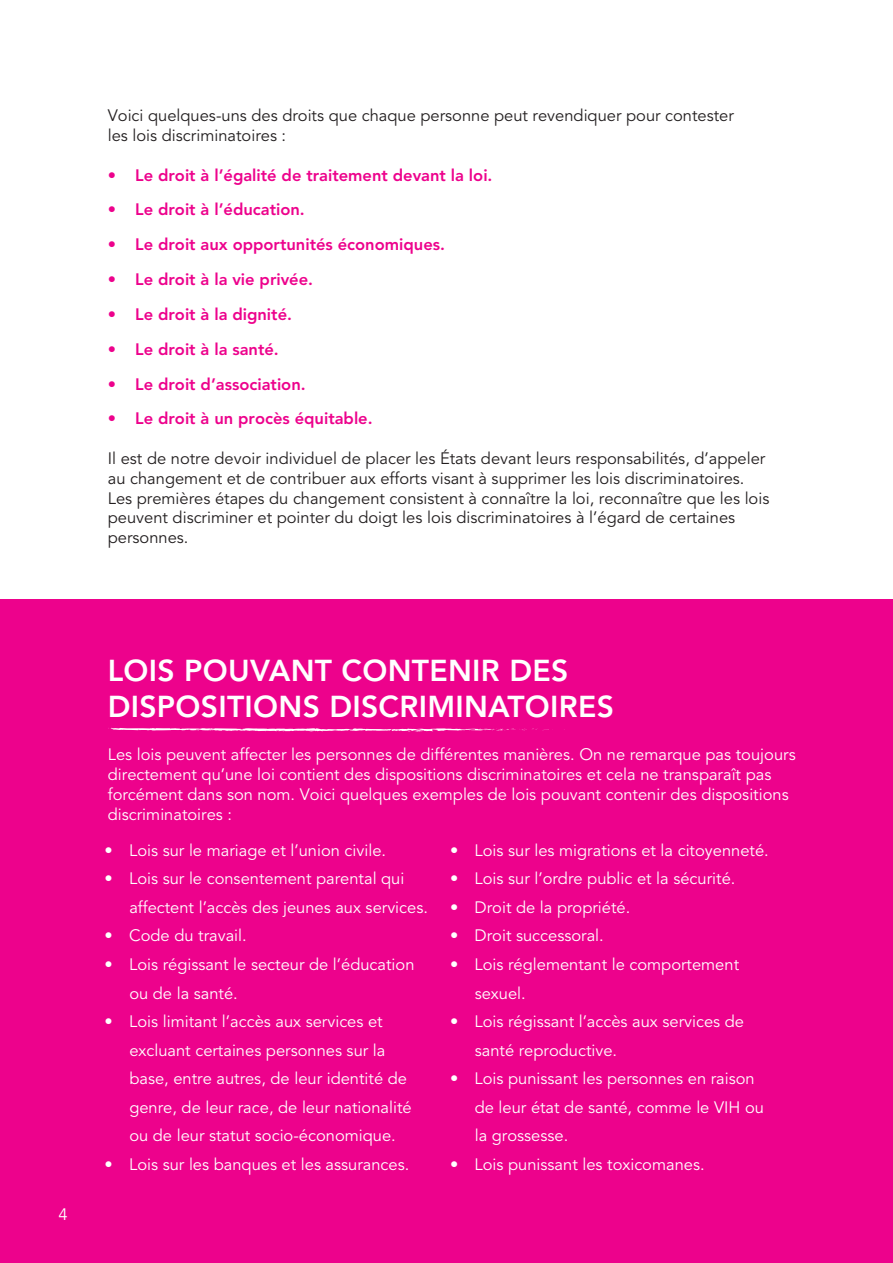
<style>
.page{position:relative;width:893px;height:1263px;background:#fff}
.page>*{position:absolute;margin:0;border:0;box-sizing:border-box;transform-origin:0 0}
.t1{font:800 30px/36px "Avenir";letter-spacing:.01em;color:#fff}
.t2{font:16.5px/28.5px "Avenir";color:#fff}
.t3{font:16.5px/19.8px "Avenir";color:#231f20}
.t4{font:800 16.5px "Avenir";color:#ed028c}
</style>
<div class="page">
<div style="left:0;top:599px;width:893px;height:664px;background:#ed028c"></div>
<svg style="left:108px;top:728px;width:441px;height:4px"></svg>
<p class="t3" style="left:108px;top:106px;width:628px">Voici quelques-uns des droits que chaque personne peut revendiquer pour contester les lois discriminatoires :</p>
<p class="t4" style="left:108px;top:165px;width:386px">• Le droit à l’égalité de traitement devant la loi.</p>
<p class="t4" style="left:108px;top:200px;width:198px">• Le droit à l’éducation.</p>
<p class="t4" style="left:108px;top:235px;width:339px">• Le droit aux opportunités économiques.</p>
<p class="t4" style="left:108px;top:270px;width:207px">• Le droit à la vie privée.</p>
<p class="t4" style="left:108px;top:304px;width:186px">• Le droit à la dignité.</p>
<p class="t4" style="left:108px;top:339px;width:173px">• Le droit à la santé.</p>
<p class="t4" style="left:108px;top:374px;width:199px">• Le droit d’association.</p>
<p class="t4" style="left:108px;top:409px;width:266px">• Le droit à un procès équitable.</p>
<p class="t3" style="left:108px;top:449px;width:663px">Il est de notre devoir individuel de placer les États devant leurs responsabilités, d’appeler au changement et de contribuer aux efforts visant à supprimer les lois discriminatoires.<br>Les premières étapes du changement consistent à connaître la loi, reconnaître que les lois peuvent discriminer et pointer du doigt les lois discriminatoires à l’égard de certaines personnes.</p>
<p class="t2" style="left:59px;top:1200px;width:11px">4</p>
<h1 class="t1" style="left:108px;top:653px;width:508px">LOIS POUVANT CONTENIR DES<br>DISPOSITIONS DISCRIMINATOIRES</h1>
<p class="t2" style="left:108px;top:745px;width:689px;line-height:19.8px">Les lois peuvent affecter les personnes de différentes manières. On ne remarque pas toujours directement qu’une loi contient des dispositions discriminatoires et cela ne transparaît pas forcément dans son nom. Voici quelques exemples de lois pouvant contenir des dispositions discriminatoires :</p>
<p class="t2" style="left:105px;top:836px;width:283px">• Lois sur le mariage et l’union civile.</p>
<p class="t2" style="left:129px;top:865px;width:300px;text-indent:-25px">• Lois sur le consentement parental qui affectent l’accès des jeunes aux services.</p>
<p class="t2" style="left:105px;top:922px;width:144px">• Code du travail.</p>
<p class="t2" style="left:129px;top:950px;width:287px;text-indent:-25px">• Lois régissant le secteur de l’éducation ou de la santé.</p>
<p class="t2" style="left:129px;top:1007px;width:284px;text-indent:-25px">• Lois limitant l’accès aux services et excluant certaines personnes sur la base, entre autres, de leur identité de genre, de leur race, de leur nationalité ou de leur statut socio-économique.</p>
<p class="t2" style="left:105px;top:1150px;width:306px">• Lois sur les banques et les assurances.</p>
<p class="t2" style="left:450px;top:836px;width:320px">• Lois sur les migrations et la citoyenneté.</p>
<p class="t2" style="left:450px;top:865px;width:287px">• Lois sur l’ordre public et la sécurité.</p>
<p class="t2" style="left:450px;top:893px;width:182px">• Droit de la propriété.</p>
<p class="t2" style="left:450px;top:922px;width:155px">• Droit successoral.</p>
<p class="t2" style="left:475px;top:950px;width:266px;text-indent:-25px">• Lois réglementant le comportement sexuel.</p>
<p class="t2" style="left:475px;top:1007px;width:271px;text-indent:-25px">• Lois régissant l’accès aux services de santé reproductive.</p>
<p class="t2" style="left:475px;top:1065px;width:291px;text-indent:-25px">• Lois punissant les personnes en raison de leur état de santé, comme le VIH ou la grossesse.</p>
<p class="t2" style="left:450px;top:1150px;width:256px">• Lois punissant les toxicomanes.</p>
</div>
